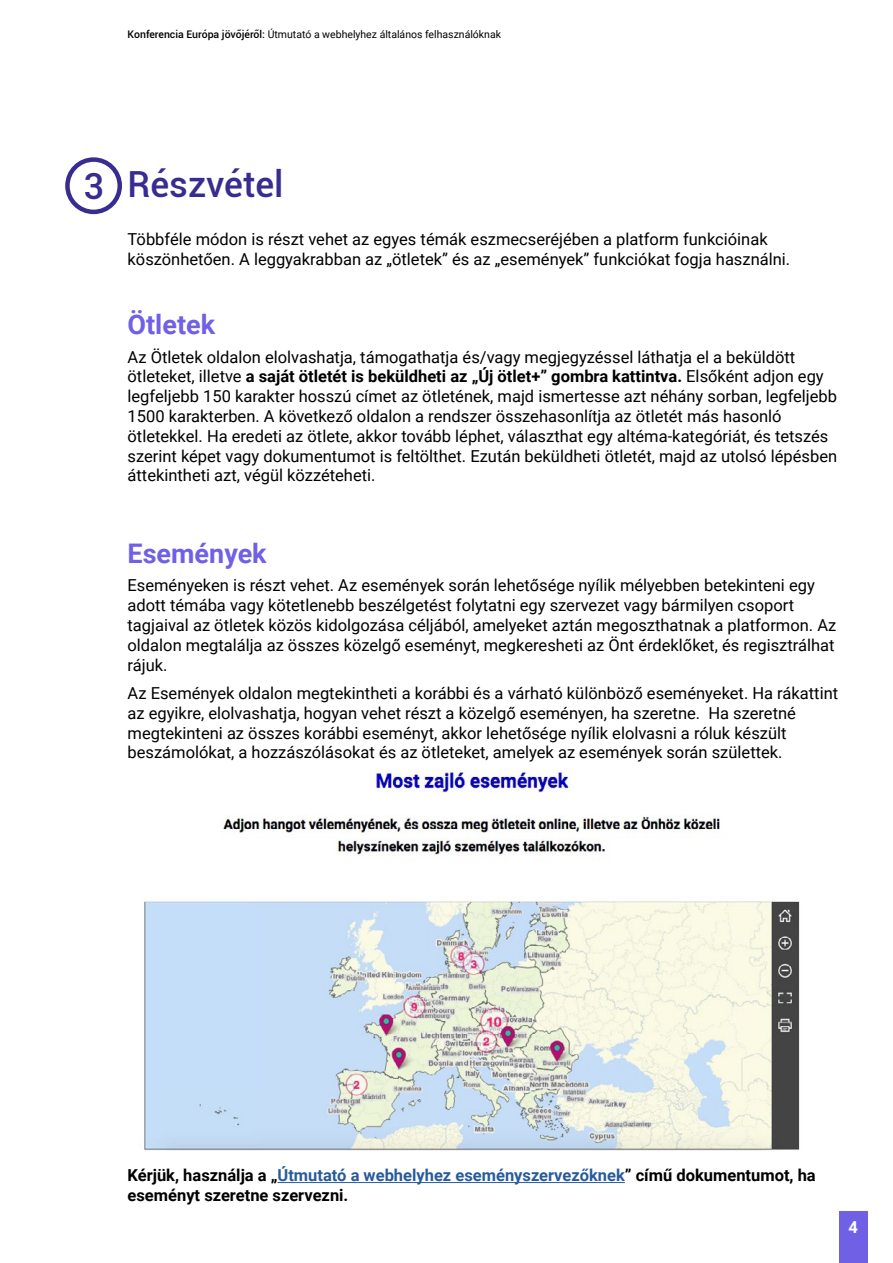
<style>
.page{position:relative;width:893px;height:1263px;background:#fff}
.page>*{position:absolute;margin:0;border:0;box-sizing:border-box;transform-origin:0 0}
.t1{font:500 36px "Roboto";color:#382c91}
.t2{font:700 27px "Roboto";color:#7060e6}
.t3{font:16.5px/19.8px "Roboto";color:#000}
.t4{font:700 16.5px/19.8px "Roboto";color:#000}
.t5{font:700 16.5px "Roboto";color:#fff}
.t6{font:10.5px "Roboto";color:#000}
.s1{font-weight:500}
.s2{font-weight:700}
.s3{color:#275b9b}
</style>
<div class="page">
<hr style="left:277px;top:1182px;width:348px;height:1px;background:#275b9b">
<img style="left:143px;top:770px;width:657px;height:380px">
<div style="left:839px;top:1212px;width:28px;height:51px;background:#7060e6"></div>
<div style="left:65px;top:157px;width:57px;height:57px;border:4px solid #382c91;border-radius:50%"></div>
<p class="t6" style="left:128px;top:27px;width:375px"><span class="s1">Konferencia Európa jövőjéről:</span> Útmutató a webhelyhez általános felhasználóknak</p>
<h1 class="t1" style="left:83px;top:160px;width:22px">3</h1>
<h1 class="t1" style="left:128px;top:159px;width:158px">Részvétel</h1>
<p class="t3" style="left:128px;top:229px;width:664px">Többféle módon is részt vehet az egyes témák eszmecseréjében a platform funkcióinak köszönhetően. A leggyakrabban az „ötletek” és az „események” funkciókat fogja használni.</p>
<h2 class="t2" style="left:128px;top:306px;width:89px">Ötletek</h2>
<p class="t3" style="left:128px;top:346px;width:711px">Az Ötletek oldalon elolvashatja, támogathatja és/vagy megjegyzéssel láthatja el a beküldött ötleteket, illetve <span class="s2">a saját ötletét is beküldheti az „Új ötlet+” gombra kattintva.</span> Elsőként adjon egy legfeljebb 150 karakter hosszú címet az ötletének, majd ismertesse azt néhány sorban, legfeljebb 1500 karakterben. A következő oldalon a rendszer összehasonlítja az ötletét más hasonló ötletekkel. Ha eredeti az ötlete, akkor tovább léphet, választhat egy altéma-kategóriát, és tetszés szerint képet vagy dokumentumot is feltölthet. Ezután beküldheti ötletét, majd az utolsó lépésben áttekintheti azt, végül közzéteheti.</p>
<h2 class="t2" style="left:128px;top:535px;width:141px">Események</h2>
<p class="t3" style="left:128px;top:575px;width:710px">Eseményeken is részt vehet. Az események során lehetősége nyílik mélyebben betekinteni egy adott témába vagy kötetlenebb beszélgetést folytatni egy szervezet vagy bármilyen csoport tagjaival az ötletek közös kidolgozása céljából, amelyeket aztán megoszthatnak a platformon. Az oldalon megtalálja az összes közelgő eseményt, megkeresheti az Önt érdeklőket, és regisztrálhat rájuk.</p>
<p class="t3" style="left:128px;top:683px;width:712px">Az Események oldalon megtekintheti a korábbi és a várható különböző eseményeket. Ha rákattint az egyikre, elolvashatja, hogyan vehet részt a közelgő eseményen, ha szeretne. Ha szeretné megtekinteni az összes korábbi eseményt, akkor lehetősége nyílik elolvasni a róluk készült beszámolókat, a hozzászólásokat és az ötleteket, amelyek az események során születtek.</p>
<p class="t4" style="left:128px;top:1165px;width:690px">Kérjük, használja a „<span class="s3">Útmutató a webhelyhez eseményszervezőknek</span>” című dokumentumot, ha eseményt szeretne szervezni.</p>
<p class="t5" style="left:848px;top:1215px;width:11px">4</p>
</div>
